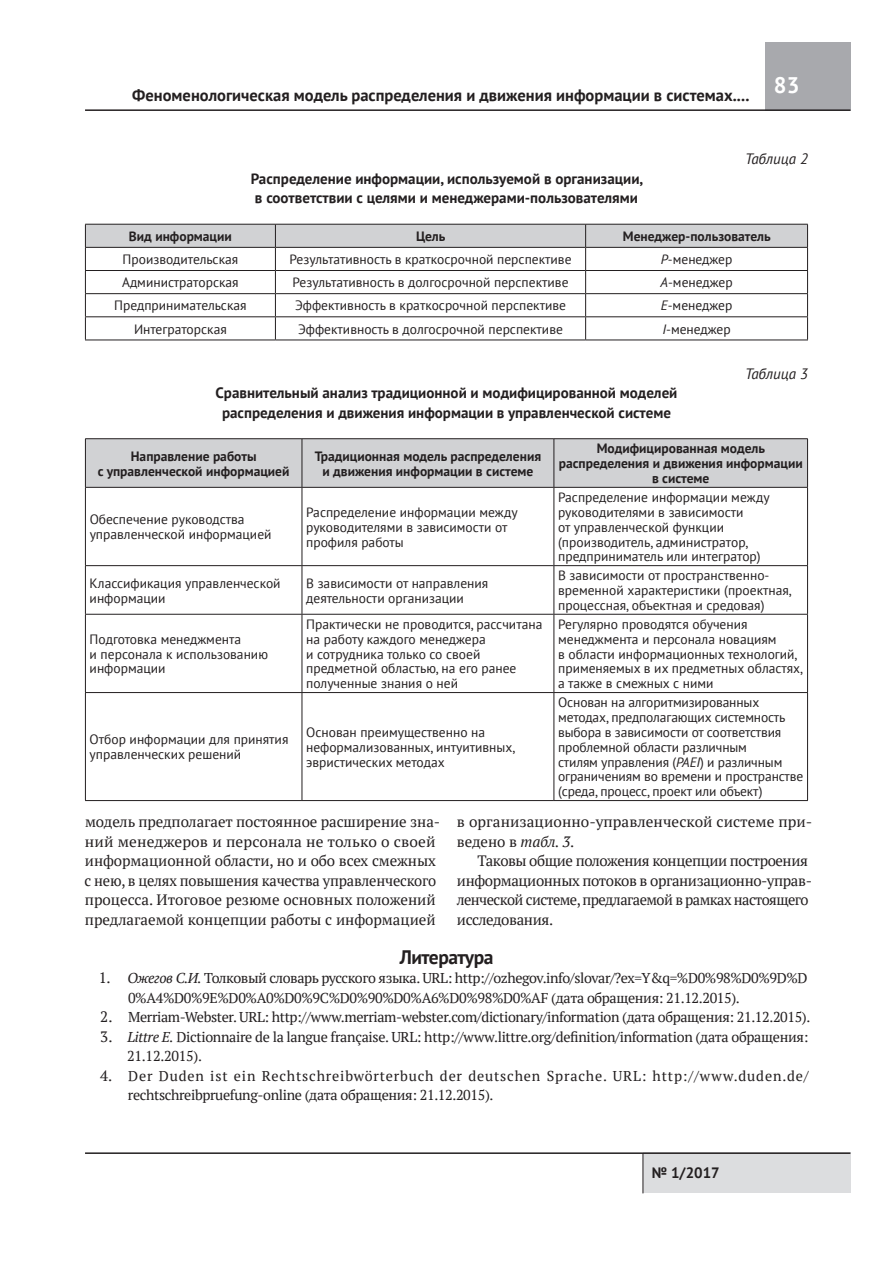
<style>
.page{position:relative;width:893px;height:1263px;background:#fff}
.page>*{position:absolute;margin:0;border:0;box-sizing:border-box;transform-origin:0 0}
.t1{font:700 22.5px "PT Sans";color:#fff}
.t2{font:700 19.5px "PT Sans";color:#231f20}
.t3{font:700 16.5px "PT Sans";color:#231f20}
.t4{font:15px/19.5px "PT Serif";letter-spacing:-.005em;color:#231f20}
.t5{font:700 15px/19.5px "PT Sans";color:#231f20}
.t6{font:15px/19.5px "PT Serif";letter-spacing:-.03em;color:#231f20}
.t7{font:italic 15px "PT Sans";color:#231f20}
.t8{font:14.25px/19.5px "PT Serif";letter-spacing:-.025em;color:#231f20}
.t9{font:14.25px/19.5px "PT Serif";letter-spacing:.06em;color:#231f20}
.t10{font:13.5px/14.9px "PT Sans";color:#231f20}
.t11{font:700 13.5px/14.9px "PT Sans";color:#231f20;text-align:center}
.s1{font-style:italic}
.s2{font-size:15px}
</style>
<div class="page">
<div style="left:643px;top:1152px;width:207px;height:41px;background:#dcdddf"></div>
<hr style="left:643px;top:1153px;width:1px;height:40px;background:#231f20">
<hr style="left:85px;top:1152px;width:765px;height:2px;background:#231f20">
<div style="left:765px;top:43px;width:85px;height:68px;background:#a8a9ad"></div>
<hr style="left:85px;top:109px;width:765px;height:2px;background:#231f20">
<svg style="left:85px;top:224px;width:723px;height:116px"></svg>
<hr style="left:85px;top:340px;width:190px;height:1px;background:#231f20">
<hr style="left:275px;top:340px;width:311px;height:1px;background:#231f20">
<hr style="left:586px;top:340px;width:222px;height:1px;background:#231f20">
<div style="left:86px;top:439px;width:721px;height:48px;background:#d1d2d4"></div>
<hr style="left:302px;top:439px;width:1px;height:48px;background:#231f20">
<hr style="left:554px;top:439px;width:1px;height:48px;background:#231f20">
<hr style="left:302px;top:488px;width:1px;height:77px;background:#231f20">
<hr style="left:553px;top:488px;width:1px;height:77px;background:#231f20">
<hr style="left:85px;top:565px;width:217px;height:1px;background:#231f20">
<hr style="left:302px;top:565px;width:252px;height:1px;background:#231f20">
<hr style="left:302px;top:566px;width:1px;height:48px;background:#231f20">
<hr style="left:554px;top:565px;width:254px;height:1px;background:#231f20">
<hr style="left:553px;top:566px;width:1px;height:48px;background:#231f20">
<hr style="left:85px;top:614px;width:217px;height:1px;background:#231f20">
<hr style="left:302px;top:614px;width:252px;height:1px;background:#231f20">
<hr style="left:302px;top:615px;width:1px;height:77px;background:#231f20">
<hr style="left:554px;top:614px;width:254px;height:1px;background:#231f20">
<hr style="left:553px;top:615px;width:1px;height:77px;background:#231f20">
<hr style="left:85px;top:692px;width:217px;height:1px;background:#231f20">
<hr style="left:302px;top:692px;width:252px;height:1px;background:#231f20">
<hr style="left:302px;top:693px;width:1px;height:107px;background:#231f20">
<hr style="left:554px;top:692px;width:254px;height:1px;background:#231f20">
<hr style="left:553px;top:693px;width:1px;height:107px;background:#231f20">
<hr style="left:85px;top:438px;width:217px;height:1px;background:#231f20">
<hr style="left:85px;top:439px;width:1px;height:48px;background:#231f20">
<hr style="left:302px;top:438px;width:252px;height:1px;background:#231f20">
<hr style="left:554px;top:438px;width:254px;height:1px;background:#231f20">
<hr style="left:807px;top:439px;width:1px;height:48px;background:#231f20">
<hr style="left:85px;top:487px;width:217px;height:1px;background:#231f20">
<hr style="left:85px;top:488px;width:1px;height:77px;background:#231f20">
<hr style="left:302px;top:487px;width:252px;height:1px;background:#231f20">
<hr style="left:554px;top:487px;width:254px;height:1px;background:#231f20">
<hr style="left:807px;top:488px;width:1px;height:77px;background:#231f20">
<hr style="left:85px;top:566px;width:1px;height:48px;background:#231f20">
<hr style="left:807px;top:566px;width:1px;height:48px;background:#231f20">
<hr style="left:85px;top:615px;width:1px;height:77px;background:#231f20">
<hr style="left:807px;top:615px;width:1px;height:77px;background:#231f20">
<hr style="left:85px;top:693px;width:1px;height:107px;background:#231f20">
<hr style="left:807px;top:693px;width:1px;height:107px;background:#231f20">
<hr style="left:85px;top:800px;width:217px;height:1px;background:#231f20">
<hr style="left:302px;top:800px;width:252px;height:1px;background:#231f20">
<hr style="left:554px;top:800px;width:254px;height:1px;background:#231f20">
<p class="t3" style="left:132px;top:84px;width:619px">Феноменологическая модель распределения и движения информации в системах....</p>
<h1 class="t1" style="left:774px;top:70px;width:27px">83</h1>
<p class="t5" style="left:251px;top:168px;width:394px">Распределение информации, используемой в организации, в соответствии с целями и менеджерами-пользователями</p>
<p class="t7" style="left:745px;top:149px;width:64px">Таблица 2</p>
<p class="t11" style="left:129px;top:229px;width:104px">Вид информации</p>
<p class="t11" style="left:416px;top:229px;width:31px">Цель</p>
<p class="t11" style="left:623px;top:229px;width:149px">Менеджер-пользователь</p>
<p class="t10" style="left:123px;top:252px;width:117px">Производительская</p>
<p class="t10" style="left:289px;top:252px;width:284px">Результативность в краткосрочной перспективе</p>
<p class="t10" style="left:661px;top:252px;width:73px"><span class="s1">Р</span>-менеджер</p>
<p class="t10" style="left:122px;top:275px;width:118px">Администраторская</p>
<p class="t10" style="left:293px;top:275px;width:277px">Результативность в долгосрочной перспективе</p>
<p class="t10" style="left:661px;top:275px;width:74px"><span class="s1">А</span>-менеджер</p>
<p class="t10" style="left:114px;top:298px;width:134px">Предпринимательская</p>
<p class="t10" style="left:295px;top:298px;width:272px">Эффективность в краткосрочной перспективе</p>
<p class="t10" style="left:661px;top:298px;width:73px"><span class="s1">Е</span>-менеджер</p>
<p class="t10" style="left:134px;top:321px;width:94px">Интеграторская</p>
<p class="t10" style="left:298px;top:321px;width:266px">Эффективность в долгосрочной перспективе</p>
<p class="t10" style="left:662px;top:321px;width:70px"><span class="s1">I</span>-менеджер</p>
<p class="t7" style="left:745px;top:364px;width:64px">Таблица 3</p>
<p class="t5" style="left:216px;top:383px;width:463px;text-align:center">Сравнительный анализ традиционной и модифицированной моделей распределения и движения информации в управленческой системе</p>
<p class="t11" style="left:98px;top:448px;width:193px">Направление работы<br>с управленческой информацией</p>
<p class="t11" style="left:315px;top:448px;width:228px">Традиционная модель распределения и движения информации в системе</p>
<p class="t11" style="left:559px;top:441px;width:246px">Модифицированная модель распределения и движения информации в системе</p>
<p class="t10" style="left:90px;top:512px;width:183px">Обеспечение руководства управленческой информацией</p>
<p class="t10" style="left:306px;top:504px;width:213px">Распределение информации между руководителями в зависимости от профиля работы</p>
<p class="t10" style="left:558px;top:489px;width:213px">Распределение информации между руководителями в зависимости<br>от управленческой функции (производитель, администратор, предприниматель или интегратор)</p>
<p class="t10" style="left:90px;top:575px;width:192px">Классификация управленческой информации</p>
<p class="t10" style="left:306px;top:575px;width:184px">В зависимости от направления деятельности организации</p>
<p class="t10" style="left:558px;top:568px;width:235px">В зависимости от пространственно&shy;временной характеристики (проектная, процессная, объектная и средовая)</p>
<p class="t10" style="left:90px;top:631px;width:180px">Подготовка менеджмента<br>и персонала к использованию информации</p>
<p class="t10" style="left:306px;top:616px;width:238px">Практически не проводится, рассчитана на работу каждого менеджера<br>и сотрудника только со своей предметной областью, на его ранее полученные знания о ней</p>
<p class="t10" style="left:558px;top:616px;width:246px">Регулярно проводятся обучения менеджмента и персонала новациям<br>в области информационных технологий, применяемых в их предметных областях, а также в смежных с ними</p>
<p class="t10" style="left:90px;top:732px;width:200px">Отбор информации для принятия управленческих решений</p>
<p class="t10" style="left:306px;top:724px;width:211px">Основан преимущественно на неформализованных, интуитивных, эвристических методах</p>
<p class="t10" style="left:558px;top:695px;width:247px">Основан на алгоритмизированных методах, предполагающих системность выбора в зависимости от соответствия проблемной области различным<br>стилям управления (<span class="s1">PAEI</span>) и различным ограничениям во времени и пространстве (среда, процесс, проект или объект)</p>
<p class="t4" style="left:85px;top:812px;width:357px">модель предполагает постоянное расширение зна&shy;ний менеджеров и персонала не только о своей информационной области, но и обо всех смежных с нею, в целях повышения качества управленческого процесса. Итоговое резюме основных положений предлагаемой концепции работы с информацией</p>
<p class="t4" style="left:457px;top:812px;width:357px">в организационно-управленческой системе при&shy;ведено в <span class="s1">табл. 3</span>.</p>
<p class="t6" style="left:457px;top:851px;width:357px;text-indent:21px">Таковы общие положения концепции построения информационных потоков в организационно-управ&shy;ленческой системе, предлагаемой в рамках настоящего исследования.</p>
<h2 class="t2" style="left:400px;top:944px;width:95px">Литература</h2>
<p class="t8" style="left:128px;top:968px;width:681px;text-indent:-29px"><span class="s2">1.</span> <span class="s1">Ожегов С.И.</span> Толковый словарь русского языка. URL: http://ozhegov.info/slovar/?ex=Y&amp;q=%D0%98%D0%9D%D<br>0%A4%D0%9E%D0%A0%D0%9C%D0%90%D0%A6%D0%98%D0%AF (дата обращения: 21.12.2015).</p>
<p class="t8" style="left:100px;top:1007px;width:712px"><span class="s2">2.</span> Merriam-Webster. URL: http://www.merriam-webster.com/dictionary/information (дата обращения: 21.12.2015).</p>
<p class="t8" style="left:127px;top:1027px;width:683px;text-indent:-27px"><span class="s2">3.</span> <span class="s1">Littre E.</span> Dictionnaire de la langue française. URL: http://www.littre.org/definition/information (дата обращения:<br>21.12.2015).</p>
<p class="t9" style="left:128px;top:1066px;width:682px;text-indent:-28px"><span class="s2">4.</span> Der Duden ist ein Rechtschreibwörterbuch der deutschen Sprache. URL: http://www.duden.de/ rechtschreibpruefung-online (дата обращения: 21.12.2015).</p>
<p class="t5" style="left:652px;top:1163px;width:69px">№ 1/2017</p>
</div>
